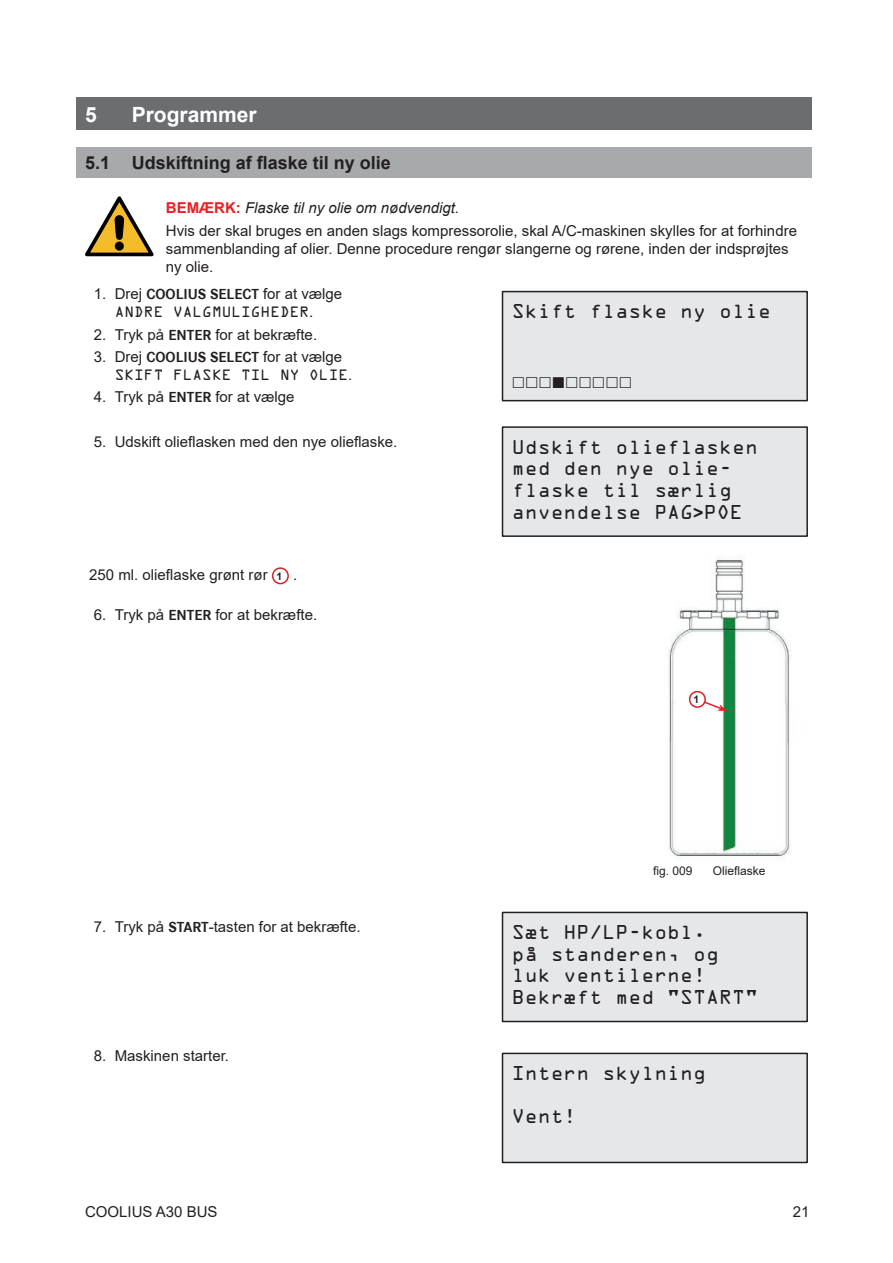
<style>
.page{position:relative;width:893px;height:1263px;background:#fff}
.page>*{position:absolute;margin:0;border:0;box-sizing:border-box;transform-origin:0 0}
.t1{font:700 21px "Arial";color:#fff}
.t2{font:18px/21.6px "OCRA Std";color:#231f20}
.t3{font:700 18px "Arial";color:#231f20}
.t4{font:15px/22.2px "Arial";color:#231f20}
.t5{font:13.5px "OCRA Std";color:#231f20}
.t6{font:12px "Arial";color:#231f20}
.t7{font:700 10.5px "Arial";color:#231f20}
.s1{font-weight:700;color:#ee1d23}
.s2{font-style:italic}
.s3{font-family:"Corporate S";font-weight:700}
.s4{font-family:"Arial";font-size:15px}
.s5{font-family:"Arial";font-weight:700}
.s6{font-weight:700;font-size:10.5px}
</style>
<div class="page">
<div style="left:77px;top:98px;width:735px;height:32px;background:#6c6d70"></div>
<div style="left:77px;top:147px;width:735px;height:30px;background:#a8a9ad"></div>
<div style="left:272px;top:567px;width:17px;height:17px;border:2px solid #d1232a;border-radius:50%"></div>
<svg style="left:85px;top:196px;width:69px;height:60px"></svg>
<div style="left:502px;top:292px;width:305px;height:109px;background:#e6e7e9"></div>
<div style="left:502px;top:291px;width:306px;height:110px;border:2px solid #231f20"></div>
<div style="left:502px;top:427px;width:305px;height:109px;background:#e6e7e9"></div>
<div style="left:502px;top:426px;width:306px;height:111px;border:2px solid #231f20"></div>
<img style="left:668px;top:559px;width:123px;height:299px">
<svg style="left:695px;top:697px;width:32px;height:14px"></svg>
<div style="left:690px;top:692px;width:15px;height:15px;background:#fff;border-radius:50%"></div>
<div style="left:689px;top:691px;width:17px;height:17px;border:2px solid #d1232a;border-radius:50%"></div>
<div style="left:502px;top:912px;width:305px;height:109px;background:#e6e7e9"></div>
<div style="left:502px;top:912px;width:306px;height:110px;border:2px solid #231f20"></div>
<div style="left:502px;top:1053px;width:305px;height:109px;background:#e6e7e9"></div>
<div style="left:502px;top:1053px;width:306px;height:110px;border:2px solid #231f20"></div>
<h1 class="t1" style="left:85px;top:99px;width:13px">5</h1>
<h1 class="t1" style="left:132px;top:99px;width:126px">Programmer</h1>
<p class="t3" style="left:85px;top:150px;width:307px">5.1 Udskiftning af flaske til ny olie</p>
<p class="t4" style="left:166px;top:197px;width:633px"><span class="s1">BEMÆRK:</span> <span class="s2">Flaske til ny olie om nødvendigt.<br></span>Hvis der skal bruges en anden slags kompressorolie, skal A/C-maskinen skylles for at forhindre</p>
<p class="t4" style="left:166px;top:239px;width:624px;line-height:18px">sammenblanding af olier. Denne procedure rengør slangerne og rørene, inden der indsprøjtes ny olie.</p>
<p class="t4" style="left:94px;top:283px;width:250px">1. Drej <span class="s3">COOLIUS SELECT</span> for at vælge</p>
<p class="t5" style="left:115px;top:306px;width:200px">ANDRE VALGMULIGHEDER<span class="s4">.</span></p>
<p class="t4" style="left:94px;top:323px;width:225px">2. Tryk på <span class="s3">ENTER</span> for at bekræfte.</p>
<p class="t4" style="left:94px;top:345px;width:250px">3. Drej <span class="s3">COOLIUS SELECT</span> for at vælge</p>
<p class="t5" style="left:115px;top:369px;width:239px">SKIFT FLASKE TIL NY OLIE<span class="s4">.</span></p>
<p class="t4" style="left:94px;top:386px;width:202px">4. Tryk på <span class="s3">ENTER</span> for at vælge</p>
<p class="t4" style="left:94px;top:430px;width:305px">5. Udskift olieflasken med den nye olieflaske.</p>
<p class="t2" style="left:512px;top:302px;width:261px">Skift flaske ny olie</p>
<p class="t2" style="left:512px;top:438px;width:248px">Udskift olieflasken med den nye olie&shy;flaske til særlig anvendelse PAG<span class="s5">&gt;</span>POE</p>
<p class="t4" style="left:89px;top:564px;width:209px">250 ml. olieflaske grønt rør <span class="s6">1</span> .</p>
<p class="t4" style="left:94px;top:604px;width:225px">6. Tryk på <span class="s3">ENTER</span> for at bekræfte.</p>
<p class="t4" style="left:94px;top:915px;width:268px">7. Tryk på <span class="s3">START</span>-tasten for at bekræfte.</p>
<p class="t4" style="left:94px;top:1045px;width:137px">8. Maskinen starter.</p>
<p class="t7" style="left:693px;top:692px;width:7px">1</p>
<p class="t6" style="left:653px;top:862px;width:41px">fig. 009</p>
<p class="t6" style="left:713px;top:862px;width:54px">Olieflaske</p>
<p class="t2" style="left:512px;top:923px;width:248px">Sæt HP/LP-kobl.<br>på standeren, og luk ventilerne!<br>Bekræft med "START"</p>
<p class="t2" style="left:512px;top:1064px;width:196px">Intern skylning</p>
<p class="t2" style="left:512px;top:1107px;width:66px">Vent!</p>
<p class="t4" style="left:85px;top:1200px;width:134px">COOLIUS A30 BUS</p>
<p class="t4" style="left:793px;top:1200px;width:18px">21</p>
</div>
